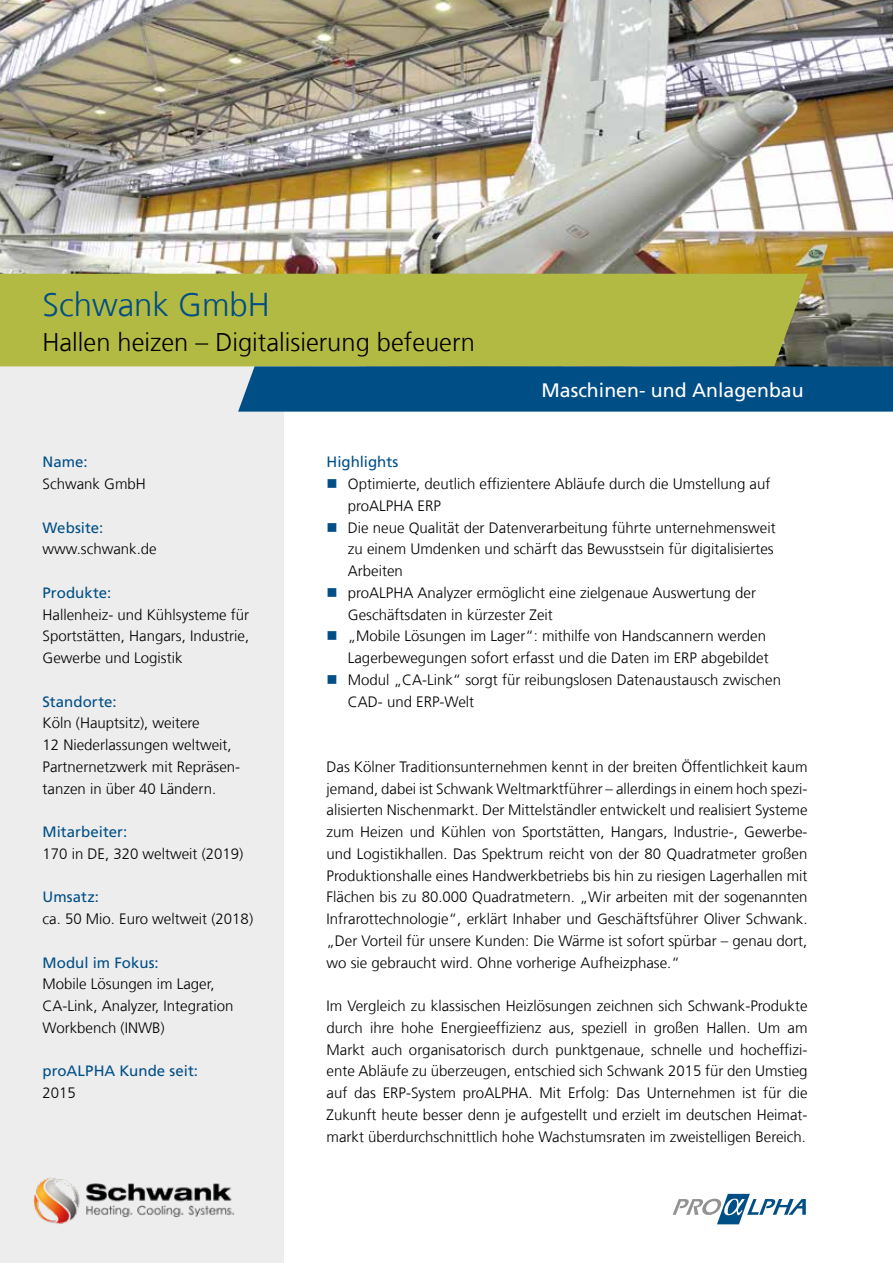
<style>
.page{position:relative;width:893px;height:1263px;background:#fff}
.page>*{position:absolute;margin:0;border:0;box-sizing:border-box;transform-origin:0 0}
.t1{font:300 33px "Frutiger LT Com";color:#004e86}
.t2{font:300 25.5px "Frutiger LT Com";color:#000}
.t3{font:19.5px "Frutiger LT Com";color:#fff}
.t4{font:300 15px/21.8px "Frutiger LT Com";color:#000;text-align:justify}
.t5{font:15px "Frutiger LT Com";letter-spacing:.005em;color:#004e86}
</style>
<div class="page">
<img style="left:0;top:0;width:893px;height:366px">
<svg style="left:673px;top:1194px;width:133px;height:30px"></svg>
<div style="left:0;top:343px;width:283px;height:920px;background:#ededed"></div>
<div style="left:0;top:274px;width:808px;height:92px;background:#b3ba43"></div>
<div style="left:238px;top:366px;width:655px;height:46px;background:#004e86"></div>
<img style="left:33px;top:1177px;width:201px;height:47px">
<h1 class="t1" style="left:43px;top:284px;width:229px">Schwank GmbH</h1>
<h2 class="t2" style="left:43px;top:326px;width:434px">Hallen heizen – Digitalisierung befeuern</h2>
<h3 class="t3" style="left:541px;top:378px;width:264px">Maschinen- und Anlagenbau</h3>
<p class="t5" style="left:43px;top:453px;width:47px">Name:</p>
<p class="t4" style="left:43px;top:473px;width:105px">Schwank GmbH</p>
<p class="t5" style="left:43px;top:518px;width:62px">Website:</p>
<p class="t4" style="left:43px;top:538px;width:116px">www.schwank.de</p>
<p class="t5" style="left:43px;top:583px;width:70px">Produkte:</p>
<p class="t4" style="left:43px;top:603px;width:208px">Hallenheiz- und Kühlsysteme für Sportstätten, Hangars, Industrie, Gewerbe und Logistik</p>
<p class="t5" style="left:43px;top:692px;width:75px">Standorte:</p>
<p class="t4" style="left:43px;top:712px;width:199px;text-align:left">Köln (Hauptsitz), weitere<br>12 Niederlassungen weltweit,<br>Partnernetzwerk mit Repräsen&shy;tanzen in über 40 Ländern.</p>
<p class="t5" style="left:43px;top:823px;width:86px">Mitarbeiter:</p>
<p class="t4" style="left:43px;top:843px;width:202px">170 in DE, 320 weltweit (2019)</p>
<p class="t5" style="left:43px;top:888px;width:58px">Umsatz:</p>
<p class="t4" style="left:43px;top:908px;width:212px">ca. 50 Mio. Euro weltweit (2018)</p>
<p class="t5" style="left:43px;top:953px;width:118px">Modul im Fokus:</p>
<p class="t4" style="left:43px;top:973px;width:193px;text-align:left">Mobile Lösungen im Lager,<br>CA-Link, Analyzer, Integration<br>Workbench (INWB)</p>
<p class="t5" style="left:43px;top:1062px;width:157px">proALPHA Kunde seit:</p>
<p class="t4" style="left:43px;top:1082px;width:35px">2015</p>
<p class="t5" style="left:327px;top:453px;width:73px">Highlights</p>
<p class="t4" style="left:348px;top:473px;width:435px;text-align:left">Optimierte, deutlich effizientere Abläufe durch die Umstellung auf proALPHA ERP<br>Die neue Qualität der Datenverarbeitung führte unternehmensweit zu einem Umdenken und schärft das Bewusstsein für digitalisiertes Arbeiten<br>proALPHA Analyzer ermöglicht eine zielgenaue Auswertung der Geschäftsdaten in kürzester Zeit<br>„Mobile Lösungen im Lager“: mithilfe von Handscannern werden Lagerbewegungen sofort erfasst und die Daten im ERP abgebildet Modul „CA-Link“ sorgt für reibungslosen Datenaustausch zwischen CAD- und ERP-Welt</p>
<p class="t4" style="left:327px;top:756px;width:482px">Das Kölner Traditionsunternehmen kennt in der breiten Öffentlichkeit kaum jemand, dabei ist Schwank Weltmarktführer – allerdings in einem hoch spezi&shy;alisierten Nischenmarkt. Der Mittelständler entwickelt und realisiert Systeme zum Heizen und Kühlen von Sportstätten, Hangars, Industrie-, Gewerbe&shy;und Logistikhallen. Das Spektrum reicht von der 80 Quadratmeter großen Produktionshalle eines Handwerkbetriebs bis hin zu riesigen Lagerhallen mit Flächen bis zu 80.000 Quadratmetern. „Wir arbeiten mit der sogenannten Infrarottechnologie“, erklärt Inhaber und Geschäftsführer Oliver Schwank. „Der Vorteil für unsere Kunden: Die Wärme ist sofort spürbar – genau dort, wo sie gebraucht wird. Ohne vorherige Aufheizphase.“</p>
<p class="t4" style="left:327px;top:995px;width:482px">Im Vergleich zu klassischen Heizlösungen zeichnen sich Schwank-Produkte durch ihre hohe Energieeffizienz aus, speziell in großen Hallen. Um am Markt auch organisatorisch durch punktgenaue, schnelle und hocheffizi&shy;ente Abläufe zu überzeugen, entschied sich Schwank 2015 für den Umstieg auf das ERP-System proALPHA. Mit Erfolg: Das Unternehmen ist für die Zukunft heute besser denn je aufgestellt und erzielt im deutschen Heimat&shy;markt überdurchschnittlich hohe Wachstumsraten im zweistelligen Bereich.</p>
</div>
